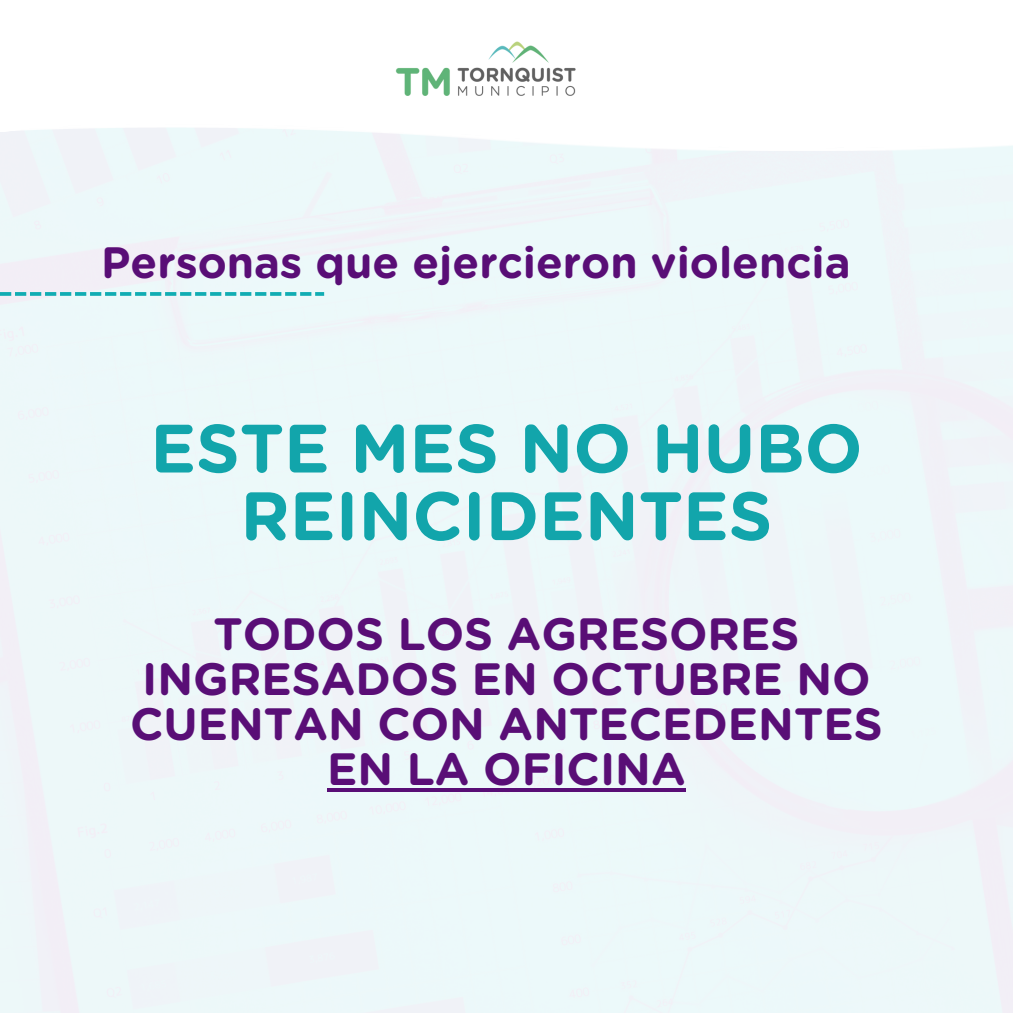
<style>
.page{position:relative;width:1013px;height:1013px;background:#fff}
.page>*{position:absolute;margin:0;border:0;box-sizing:border-box;transform-origin:0 0}
.t1{font:700 68.25px/67.6px "Gotham Rounded";color:#12a5ab;text-align:center}
.t2{font:700 45.25px/45px "Gotham Rounded";color:#590e76;text-align:center}
.t3{font:700 43.88px "Gotham Rounded";color:#590e76}
</style>
<div class="page">
<div style="left:0;top:151px;width:1012px;height:861px;background:#edf8f9"></div>
<svg style="left:0;top:292px;width:324px;height:4px"></svg>
<svg style="left:327px;top:787px;width:358px;height:4px"></svg>
<div style="left:0;top:128px;width:330px;height:21px;background:#edf8f9"></div>
<svg style="left:926px;top:146px;width:86px;height:4px"></svg>
<img style="left:330px;top:41px;width:315px;height:145px">
<p class="t3" style="left:101px;top:242px;width:751px">Personas que ejercieron violencia</p>
<h2 class="t1" style="left:150px;top:418px;width:713px">ESTE MES NO HUBO<br>REINCIDENTES</h2>
<p class="t2" style="left:130px;top:613px;width:754px">TODOS LOS AGRESORES<br>INGRESADOS EN OCTUBRE NO<br>CUENTAN CON ANTECEDENTES<br>EN LA OFICINA</p>
</div>
